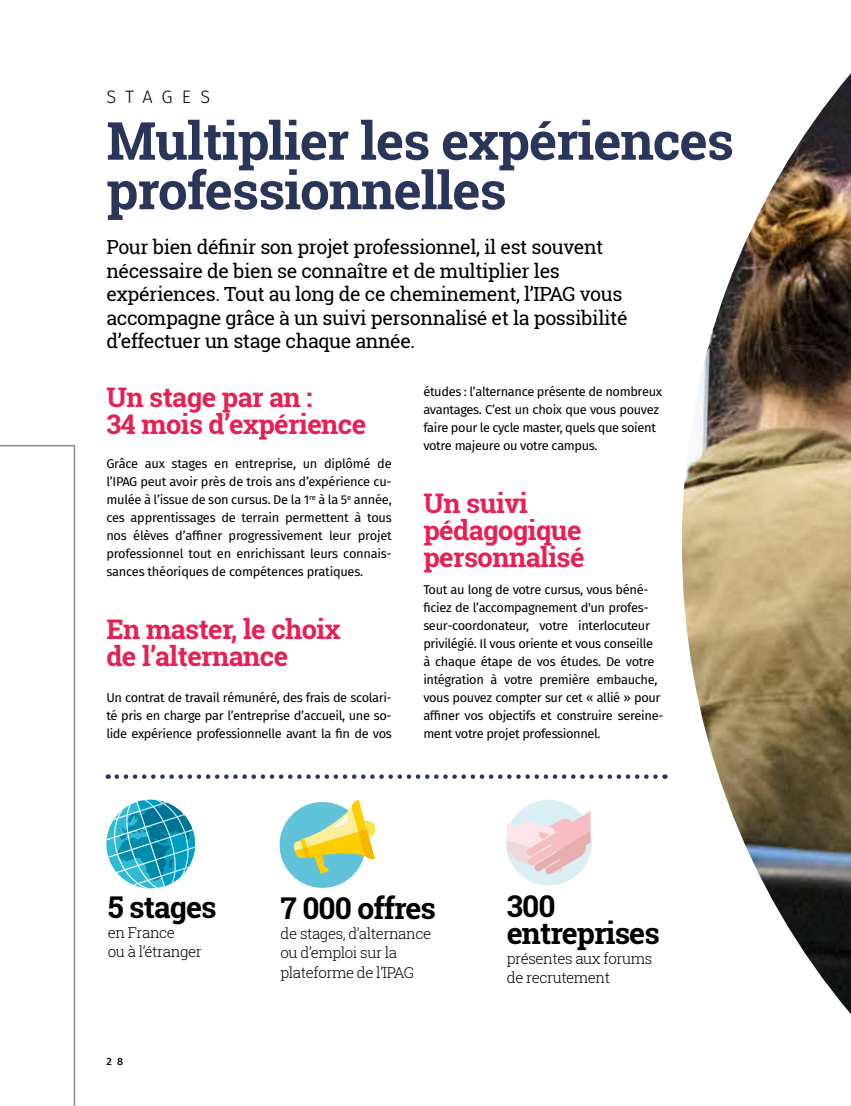
<style>
.page{position:relative;width:851px;height:1106px;background:#fff}
.page>*{position:absolute;margin:0;border:0;box-sizing:border-box;transform-origin:0 0}
.t1{font:700 52.5px/49.5px "Roboto Slab";letter-spacing:-.02em;color:#2a3659}
.t2{font:700 30px/27px "Roboto Slab";letter-spacing:-.03em;color:#000}
.t3{font:700 27px/27px "Roboto Slab";letter-spacing:-.02em;color:#e62054}
.t4{font:19.5px/23.4px "Roboto Slab";letter-spacing:-.02em;color:#000}
.t5{font:300 18px "Fira Sans";letter-spacing:.5em;color:#000}
.t6{font:300 15px/19.5px "Roboto Slab";letter-spacing:-.03em;color:#000}
.t7{font:12.75px/18px "Fira Sans";letter-spacing:-.03em;color:#000;text-align:justify}
.t8{font:500 10.5px "Fira Sans";color:#000}
</style>
<div class="page">
<div style="left:506px;top:799px;width:85px;height:86px;background:#d9eef5;border-radius:50%"></div>
<svg style="left:507px;top:811px;width:83px;height:63px"></svg>
<svg style="left:106px;top:799px;width:89px;height:90px"></svg>
<div style="left:279px;top:802px;width:86px;height:86px;background:#60c3d9;border-radius:50%"></div>
<svg style="left:292px;top:800px;width:84px;height:73px"></svg>
<svg style="left:117px;top:774px;width:548px;height:5px"></svg>
<img style="left:682px;top:74px;width:168px;height:939px">
<svg style="left:0;top:445px;width:76px;height:661px"></svg>
<h3 class="t5" style="left:106px;top:84px;width:105px">STAGES</h3>
<h1 class="t1" style="left:106px;top:115px;width:629px">Multiplier les expériences professionnelles</h1>
<p class="t4" style="left:106px;top:235px;width:522px">Pour bien définir son projet professionnel, il est souvent nécessaire de bien se connaître et de multiplier les expériences. Tout au long de ce cheminement, l’IPAG vous accompagne grâce à un suivi personnalisé et la possibilité d’effectuer un stage chaque année.</p>
<h3 class="t3" style="left:106px;top:384px;width:261px">Un stage par an :<br>34 mois d’expérience</h3>
<p class="t7" style="left:106px;top:454px;width:287px">Grâce aux stages en entreprise, un diplômé de l’IPAG peut avoir près de trois ans d’expérience cu&shy;mulée à l’issue de son cursus. De la 1<sup>re</sup> à la 5<sup>e</sup> année, ces apprentissages de terrain permettent à tous nos élèves d’affiner progressivement leur projet professionnel tout en enrichissant leurs connais&shy;sances théoriques de compétences pratiques.</p>
<h3 class="t3" style="left:106px;top:615px;width:235px">En master, le choix de l’alternance</h3>
<p class="t7" style="left:106px;top:688px;width:287px">Un contrat de travail rémunéré, des frais de scolari&shy;té pris en charge par l’entreprise d’accueil, une so&shy;lide expérience professionnelle avant la fin de vos</p>
<p class="t7" style="left:423px;top:382px;width:240px;text-align:left">études : l’alternance présente de nombreux avantages. C’est un choix que vous pouvez faire pour le cycle master, quels que soient votre majeure ou votre campus.</p>
<h3 class="t3" style="left:423px;top:489px;width:163px">Un suivi pédagogique personnalisé</h3>
<p class="t7" style="left:423px;top:580px;width:241px;text-align:left">Tout au long de votre cursus, vous béné&shy;ficiez de l’accompagnement d'un profes&shy;seur-coordonateur, votre interlocuteur privilégié. Il vous oriente et vous conseille<br>à chaque étape de vos études. De votre intégration à votre première embauche, vous pouvez compter sur cet « allié » pour affiner vos objectifs et construire sereine&shy;ment votre projet professionnel.</p>
<h2 class="t2" style="left:108px;top:893px;width:110px">5 stages</h2>
<p class="t6" style="left:108px;top:922px;width:95px">en France<br>ou à l’étranger</p>
<p class="t8" style="left:106px;top:1053px;width:18px">2 8</p>
<h2 class="t2" style="left:280px;top:894px;width:157px">7 000 offres</h2>
<p class="t6" style="left:280px;top:923px;width:152px">de stages, d’alternance ou d’emploi sur la plateforme de l’IPAG</p>
<h2 class="t2" style="left:507px;top:892px;width:154px">300 entreprises</h2>
<p class="t6" style="left:507px;top:948px;width:147px">présentes aux forums de recrutement</p>
</div>
